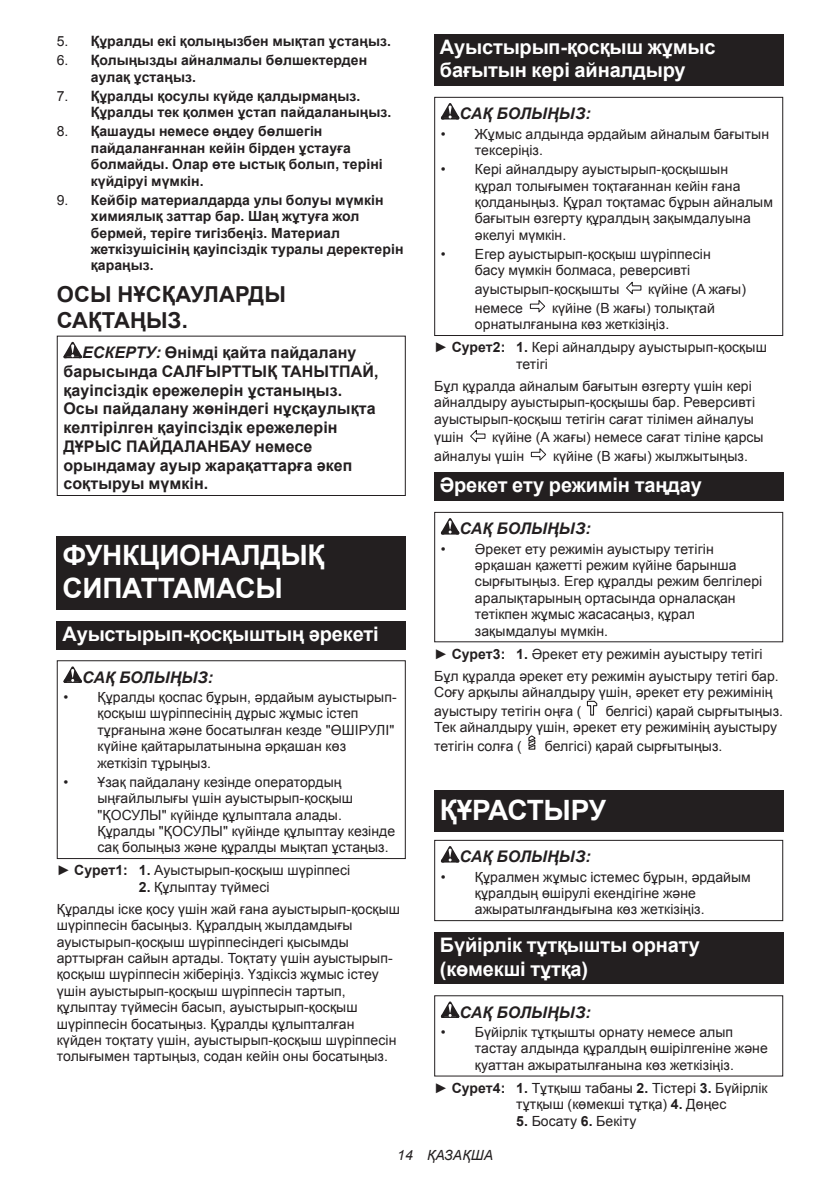
<style>
.page{position:relative;width:840px;height:1191px;background:#fff}
.page>*{position:absolute;margin:0;border:0;box-sizing:border-box;transform-origin:0 0}
.t1{font:700 28px/32.8px "Arial";letter-spacing:-.01em;color:#fff}
.t2{font:700 22px/25.8px "Arial";letter-spacing:.005em;color:#231f20}
.t3{font:700 20px/23.4px "Arial";letter-spacing:-.01em;color:#fff}
.t4{font:700 16px/18.8px "Arial";letter-spacing:.005em;color:#231f20}
.t5{font:italic 700 16px "Arial";letter-spacing:.005em;color:#231f20}
.t6{font:14px/16.4px "Arial";letter-spacing:.005em;color:#231f20}
.t7{font:700 14px/16.4px "Arial";letter-spacing:.005em;color:#231f20}
.t8{font:italic 14px "Arial";letter-spacing:.005em;color:#231f20}
.s1{font-weight:400}
.s2{font-style:italic}
.s3{font-weight:700}
</style>
<div class="page">
<svg style="left:63px;top:342px;width:19px;height:16px"></svg>
<div style="left:57px;top:336px;width:348px;height:160px;border:1px solid #231f20"></div>
<div style="left:57px;top:535px;width:348px;height:74px;background:#231f20"></div>
<div style="left:57px;top:621px;width:348px;height:28px;background:#231f20"></div>
<svg style="left:63px;top:666px;width:19px;height:17px"></svg>
<div style="left:57px;top:660px;width:348px;height:199px;border:1px solid #231f20"></div>
<div style="left:434px;top:34px;width:348px;height:52px;background:#231f20"></div>
<svg style="left:440px;top:103px;width:19px;height:16px"></svg>
<svg style="left:626px;top:281px;width:15px;height:13px"></svg>
<svg style="left:529px;top:300px;width:16px;height:13px"></svg>
<div style="left:434px;top:97px;width:348px;height:239px;border:1px solid #231f20"></div>
<svg style="left:470px;top:430px;width:15px;height:12px"></svg>
<svg style="left:530px;top:448px;width:16px;height:13px"></svg>
<div style="left:434px;top:472px;width:348px;height:29px;background:#231f20"></div>
<svg style="left:440px;top:518px;width:19px;height:16px"></svg>
<div style="left:434px;top:512px;width:348px;height:130px;border:1px solid #231f20"></div>
<svg style="left:586px;top:700px;width:12px;height:16px"></svg>
<svg style="left:528px;top:735px;width:8px;height:15px"></svg>
<div style="left:434px;top:790px;width:348px;height:41px;background:#231f20"></div>
<svg style="left:440px;top:846px;width:19px;height:16px"></svg>
<div style="left:434px;top:840px;width:348px;height:81px;border:1px solid #231f20"></div>
<div style="left:434px;top:932px;width:348px;height:52px;background:#231f20"></div>
<svg style="left:440px;top:1001px;width:19px;height:16px"></svg>
<p class="t7" style="left:57px;top:33px;width:335px"><span class="s1">5.</span> Құралды екі қолыңызбен мықтап ұстаңыз.</p>
<p class="t7" style="left:91px;top:53px;width:278px;text-indent:-34px"><span class="s1">6.</span> Қолыңызды айналмалы бөлшектерден аулақ ұстаңыз.</p>
<p class="t7" style="left:91px;top:88px;width:302px;text-indent:-34px"><span class="s1">7.</span> Құралды қосулы күйде қалдырмаңыз.<br>Құралды тек қолмен ұстап пайдаланыңыз.</p>
<p class="t7" style="left:91px;top:124px;width:293px;text-indent:-34px"><span class="s1">8.</span> Қашауды немесе өңдеу бөлшегін пайдаланғаннан кейін бірден ұстауға болмайды. Олар өте ыстық болып, теріні күйдіруі мүмкін.</p>
<p class="t7" style="left:91px;top:192px;width:314px;text-indent:-34px"><span class="s1">9.</span> Кейбір материалдарда улы болуы мүмкін химиялық заттар бар. Шаң жұтуға жол бермей, теріге тигізбеңіз. Материал жеткізушісінің қауіпсіздік туралы деректерін қараңыз.</p>
<h2 class="t2" style="left:57px;top:282px;width:230px">ОСЫ НҰСҚАУЛАРДЫ<br>САҚТАҢЫЗ.</h2>
<p class="t4" style="left:63px;top:344px;width:316px;text-indent:19px"><span class="s2">ЕСКЕРТУ:</span> Өнімді қайта пайдалану барысында САЛҒЫРТТЫҚ ТАНЫТПАЙ, қауіпсіздік ережелерін ұстаныңыз.<br>Осы пайдалану жөніндегі нұсқаулықта келтірілген қауіпсіздік ережелерін<br>ДҰРЫС ПАЙДАЛАНБАУ немесе орындамау ауыр жарақаттарға әкеп соқтыруы мүмкін.</p>
<h1 class="t1" style="left:62px;top:540px;width:264px">ФУНКЦИОНАЛДЫҚ<br>СИПАТТАМАСЫ</h1>
<h3 class="t3" style="left:62px;top:623px;width:317px">Ауыстырып-қосқыштың әрекеті</h3>
<p class="t5" style="left:82px;top:666px;width:133px">САҚ БОЛЫҢЫЗ:</p>
<p class="t6" style="left:97px;top:689px;width:300px;text-indent:-34px">• Құралды қоспас бұрын, әрдайым ауыстырып&shy;қосқыш шүріппесінің дұрыс жұмыс істеп тұрғанына және босатылған кезде "ӨШІРУЛІ" күйіне қайтарылатынына әрқашан көз жеткізіп тұрыңыз.</p>
<p class="t6" style="left:97px;top:774px;width:299px;text-indent:-34px">• Ұзақ пайдалану кезінде оператордың ыңғайлылығы үшін ауыстырып-қосқыш "ҚОСУЛЫ" күйінде құлыптала алады.<br>Құралды "ҚОСУЛЫ" күйінде құлыптау кезінде сақ болыңыз және құралды мықтап ұстаңыз.</p>
<p class="t6" style="left:57px;top:862px;width:295px">► <span class="s3">Сурет1: 1.</span> Ауыстырып-қосқыш шүріппесі</p>
<p class="t6" style="left:57px;top:876px;width:345px;line-height:22px;text-indent:82px"><span class="s3">2.</span> Құлыптау түймесі<br>Құралды іске қосу үшін жай ғана ауыстырып-қосқыш</p>
<p class="t6" style="left:57px;top:917px;width:341px">шүріппесін басыңыз. Құралдың жылдамдығы ауыстырып-қосқыш шүріппесіндегі қысымды арттырған сайын артады. Тоқтату үшін ауыстырып&shy;қосқыш шүріппесін жіберіңіз. Үздіксіз жұмыс істеу үшін ауыстырып-қосқыш шүріппесін тартып, құлыптау түймесін басып, ауыстырып-қосқыш шүріппесін босатыңыз. Құралды құлыпталған күйден тоқтату үшін, ауыстырып-қосқыш шүріппесін толығымен тартыңыз, содан кейін оны босатыңыз.</p>
<h3 class="t3" style="left:439px;top:36px;width:277px">Ауыстырып-қосқыш жұмыс бағытын кері айналдыру</h3>
<p class="t5" style="left:459px;top:103px;width:133px">САҚ БОЛЫҢЫЗ:</p>
<p class="t6" style="left:474px;top:126px;width:295px;text-indent:-34px">• Жұмыс алдында әрдайым айналым бағытын тексеріңіз.</p>
<p class="t6" style="left:474px;top:161px;width:299px;text-indent:-34px">• Кері айналдыру ауыстырып-қосқышын<br>құрал толығымен тоқтағаннан кейін ғана қолданыңыз. Құрал тоқтамас бұрын айналым бағытын өзгерту құралдың зақымдалуына әкелуі мүмкін.</p>
<p class="t6" style="left:474px;top:246px;width:237px;text-indent:-34px">• Егер ауыстырып-қосқыш шүріппесін басу мүмкін болмаса, реверсивті</p>
<p class="t6" style="left:474px;top:281px;width:146px">ауыстырып-қосқышты</p>
<p class="t6" style="left:647px;top:281px;width:99px">күйіне (A жағы)</p>
<p class="t6" style="left:474px;top:300px;width:50px">немесе</p>
<p class="t6" style="left:474px;top:300px;width:241px;text-indent:77px">күйіне (B жағы) толықтай орнатылғанына көз жеткізіңіз.</p>
<p class="t6" style="left:516px;top:339px;width:252px;text-indent:-82px">► <span class="s3">Сурет2: 1.</span> Кері айналдыру ауыстырып-қосқыш тетігі</p>
<p class="t6" style="left:434px;top:378px;width:322px">Бұл құралда айналым бағытын өзгерту үшін кері айналдыру ауыстырып-қосқышы бар. Реверсивті ауыстырып-қосқыш тетігін сағат тілімен айналуы</p>
<p class="t6" style="left:434px;top:429px;width:31px">үшін</p>
<p class="t6" style="left:434px;top:428px;width:331px;line-height:18.8px;text-indent:58px">күйіне (А жағы) немесе сағат тіліне қарсы айналуы үшін</p>
<p class="t6" style="left:552px;top:448px;width:196px">күйіне (В жағы) жылжытыңыз.</p>
<h3 class="t3" style="left:439px;top:474px;width:263px">Әрекет ету режимін таңдау</h3>
<p class="t5" style="left:459px;top:518px;width:133px">САҚ БОЛЫҢЫЗ:</p>
<p class="t6" style="left:474px;top:541px;width:289px;text-indent:-34px">• Әрекет ету режимін ауыстыру тетігін әрқашан қажетті режим күйіне барынша сырғытыңыз. Егер құралды режим белгілері аралықтарының ортасында орналасқан тетікпен жұмыс жасасаңыз, құрал зақымдалуы мүмкін.</p>
<p class="t6" style="left:434px;top:643px;width:346px;line-height:22px">► <span class="s3">Сурет3: 1.</span> Әрекет ету режимін ауыстыру тетігі<br>Бұл құралда әрекет ету режимін ауыстыру тетігі бар.</p>
<p class="t6" style="left:434px;top:683px;width:340px;line-height:18.8px">Соғу арқылы айналдыру үшін, әрекет ету режимінің ауыстыру тетігін оңға (</p>
<p class="t6" style="left:434px;top:703px;width:350px;text-indent:171px">белгісі) қарай сырғытыңыз.<br>Тек айналдыру үшін, әрекет ету режимінің ауыстыру</p>
<p class="t6" style="left:434px;top:738px;width:89px">тетігін солға (</p>
<p class="t6" style="left:544px;top:738px;width:179px">белгісі) қарай сырғытыңыз.</p>
<h1 class="t1" style="left:439px;top:795px;width:168px">ҚҰРАСТЫРУ</h1>
<p class="t5" style="left:459px;top:846px;width:133px">САҚ БОЛЫҢЫЗ:</p>
<p class="t6" style="left:474px;top:868px;width:277px;text-indent:-34px">• Құралмен жұмыс істемес бұрын, әрдайым құралдың өшірулі екендігіне және ажыратылғандығына көз жеткізіңіз.</p>
<h3 class="t3" style="left:439px;top:934px;width:261px">Бүйірлік тұтқышты орнату (көмекші тұтқа)</h3>
<p class="t5" style="left:459px;top:1001px;width:133px">САҚ БОЛЫҢЫЗ:</p>
<p class="t6" style="left:474px;top:1024px;width:294px;text-indent:-34px">• Бүйірлік тұтқышты орнату немесе алып тастау алдында құралдың өшірілгеніне және қуаттан ажыратылғанына көз жеткізіңіз.</p>
<p class="t6" style="left:516px;top:1080px;width:253px;text-indent:-82px">► <span class="s3">Сурет4: 1.</span> Тұтқыш табаны <span class="s3">2.</span> Тістері <span class="s3">3.</span> Бүйірлік тұтқыш (көмекші тұтқа) <span class="s3">4.</span> Дөңес</p>
<p class="t6" style="left:516px;top:1112px;width:122px"><span class="s3">5.</span> Босату <span class="s3">6.</span> Бекіту</p>
<p class="t8" style="left:397px;top:1147px;width:97px">14 ҚАЗАҚША</p>
</div>
